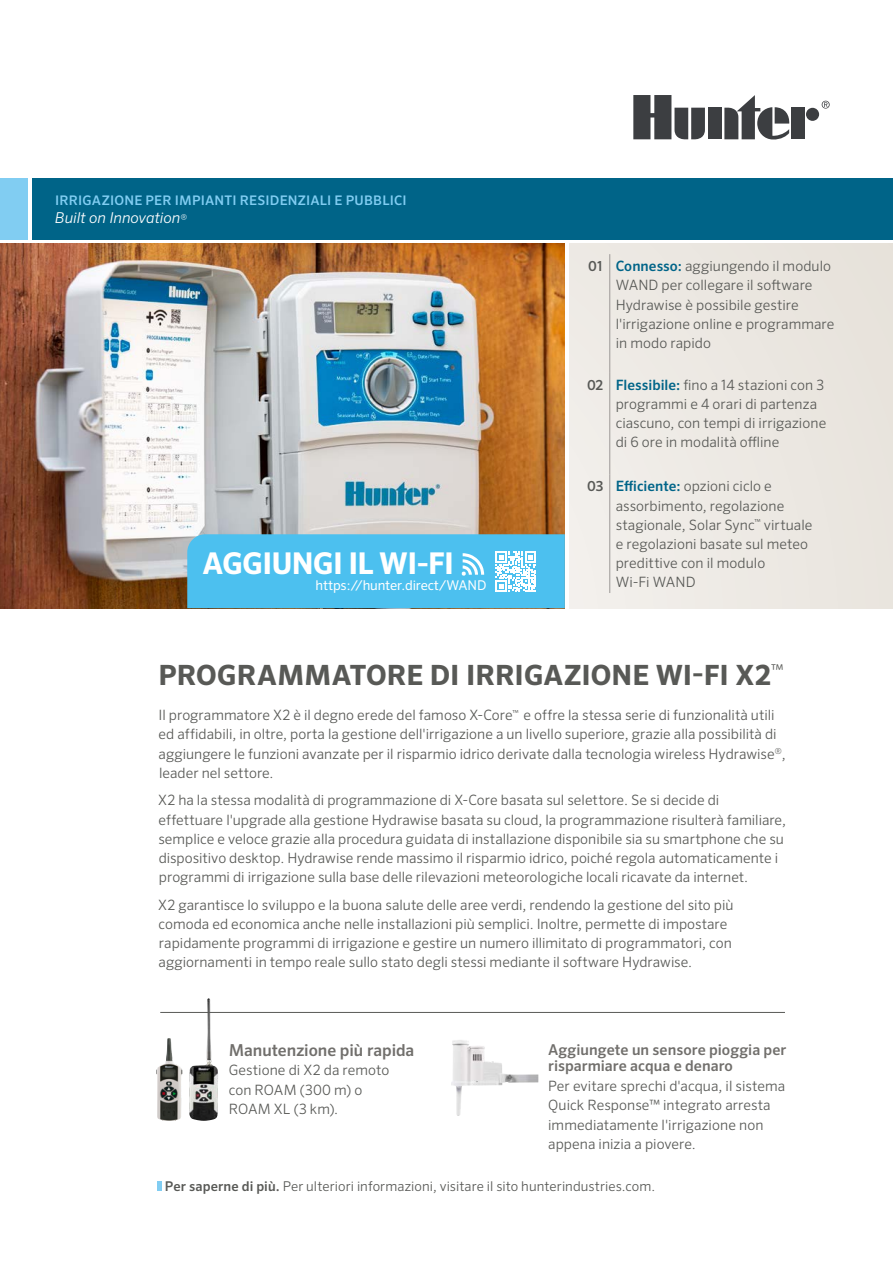
<style>
.page{position:relative;width:893px;height:1263px;background:#fff}
.page>*{position:absolute;margin:0;border:0;box-sizing:border-box;transform-origin:0 0}
.t1{font:700 30px "Sero Pro";letter-spacing:-.02em;color:#fff}
.t2{font:700 27.9px "Sero Pro";color:#585956}
.t3{font:500 16.5px "Sero Pro";color:#716f6c}
.t4{font:500 15px/16.5px "Sero Pro";letter-spacing:.005em;color:#716f6c}
.t5{font:italic 300 15px "Sero Pro";color:#fff}
.t6{font:300 14.25px/19px "Sero Pro";color:#585956}
.t7{font:300 13.5px "Sero Pro";letter-spacing:.005em;color:#585956}
.t8{font:13.5px "Sero Pro";letter-spacing:-.01em;color:#fff}
.t9{font:500 13.2px "Sero Pro";letter-spacing:.015em;color:#81cdf2}
.s1{font-style:normal;font-size:12px}
.s2{font-weight:500;font-size:13.8px}
.s3{font-weight:500;color:#006488}
.s4{font-weight:500}
</style>
<div class="page">
<div style="left:569px;top:244px;width:324px;height:364px;background:#ece8e3"></div>
<svg style="left:822px;top:101px;width:8px;height:8px"></svg>
<div style="left:708px;top:108px;width:13px;height:31px;background:#3c3e41"></div>
<div style="left:806px;top:108px;width:13px;height:13px;background:#3c3e41;border-radius:50%"></div>
<div style="left:791px;top:108px;width:14px;height:31px;background:#3c3e41"></div>
<svg style="left:724px;top:95px;width:66px;height:45px"></svg>
<svg style="left:633px;top:95px;width:72px;height:45px"></svg>
<div style="left:32px;top:178px;width:861px;height:61px;background:#006488"></div>
<div style="left:0;top:178px;width:28px;height:61px;background:#81cdf2"></div>
<hr style="left:158px;top:1181px;width:4px;height:10px;background:#81cdf2">
<hr style="left:609px;top:254px;width:1px;height:119px;background:#9c9896">
<hr style="left:609px;top:373px;width:1px;height:101px;background:#9c9896">
<hr style="left:609px;top:474px;width:1px;height:119px;background:#9c9896">
<img style="left:0;top:244px;width:565px;height:364px">
<img style="left:451px;top:1040px;width:10px;height:76px">
<img style="left:189px;top:998px;width:29px;height:123px">
<img style="left:156px;top:1038px;width:26px;height:83px">
<hr style="left:160px;top:1012px;width:625px;height:1px;background:#585956">
<svg style="left:187px;top:534px;width:378px;height:74px;background:#56c2ee"></svg>
<p class="t9" style="left:55px;top:192px;width:353px">IRRIGAZIONE PER IMPIANTI RESIDENZIALI E PUBBLICI</p>
<p class="t5" style="left:55px;top:208px;width:134px">Built on Innovation<span class="s1">®</span></p>
<h1 class="t1" style="left:203px;top:545px;width:253px">AGGIUNGI IL WI-FI</h1>
<p class="t8" style="left:316px;top:578px;width:172px">https://hunter.direct/WAND</p>
<p class="t6" style="left:616px;top:257px;width:220px;text-indent:-28px"><span class="s2">01</span> <span class="s3">Connesso:</span> aggiungendo il modulo<br>WAND per collegare il software<br>Hydrawise è possibile gestire l'irrigazione online e programmare in modo rapido</p>
<p class="t6" style="left:616px;top:375px;width:212px;text-indent:-29px"><span class="s2">02</span> <span class="s3">Flessibile:</span> fino a 14 stazioni con 3 programmi e 4 orari di partenza ciascuno, con tempi di irrigazione di 6 ore in modalità offline</p>
<p class="t6" style="left:616px;top:477px;width:198px;text-indent:-29px"><span class="s2">03</span> <span class="s3">Efficiente:</span> opzioni ciclo e assorbimento, regolazione stagionale, Solar Sync<sup>™</sup> virtuale e regolazioni basate sul meteo predittive con il modulo<br>Wi-Fi WAND</p>
<h2 class="t2" style="left:159px;top:658px;width:627px">PROGRAMMATORE DI IRRIGAZIONE WI-FI X2<sup>™</sup></h2>
<p class="t6" style="left:159px;top:706px;width:629px">Il programmatore X2 è il degno erede del famoso X-Core<sup>™</sup> e offre la stessa serie di funzionalità utili ed affidabili, in oltre, porta la gestione dell'irrigazione a un livello superiore, grazie alla possibilità di aggiungere le funzioni avanzate per il risparmio idrico derivate dalla tecnologia wireless Hydrawise<sup>®</sup>, leader nel settore.</p>
<p class="t6" style="left:158px;top:791px;width:629px">X2 ha la stessa modalità di programmazione di X-Core basata sul selettore. Se si decide di effettuare l'upgrade alla gestione Hydrawise basata su cloud, la programmazione risulterà familiare, semplice e veloce grazie alla procedura guidata di installazione disponibile sia su smartphone che su dispositivo desktop. Hydrawise rende massimo il risparmio idrico, poiché regola automaticamente i programmi di irrigazione sulla base delle rilevazioni meteorologiche locali ricavate da internet.</p>
<p class="t6" style="left:158px;top:895px;width:577px">X2 garantisce lo sviluppo e la buona salute delle aree verdi, rendendo la gestione del sito più comoda ed economica anche nelle installazioni più semplici. Inoltre, permette di impostare rapidamente programmi di irrigazione e gestire un numero illimitato di programmatori, con aggiornamenti in tempo reale sullo stato degli stessi mediante il software Hydrawise.</p>
<p class="t3" style="left:229px;top:1040px;width:187px">Manutenzione più rapida</p>
<p class="t6" style="left:229px;top:1060px;width:162px;line-height:19.5px">Gestione di X2 da remoto con ROAM (300 m) o<br>ROAM XL (3 km).</p>
<p class="t4" style="left:548px;top:1041px;width:240px">Aggiungete un sensore pioggia per risparmiare acqua e denaro</p>
<p class="t6" style="left:548px;top:1076px;width:238px;line-height:19.5px">Per evitare sprechi d'acqua, il sistema Quick Response™ integrato arresta immediatamente l'irrigazione non appena inizia a piovere.</p>
<p class="t7" style="left:165px;top:1178px;width:492px"><span class="s4">Per saperne di più.</span> Per ulteriori informazioni, visitare il sito hunterindustries.com.</p>
</div>
